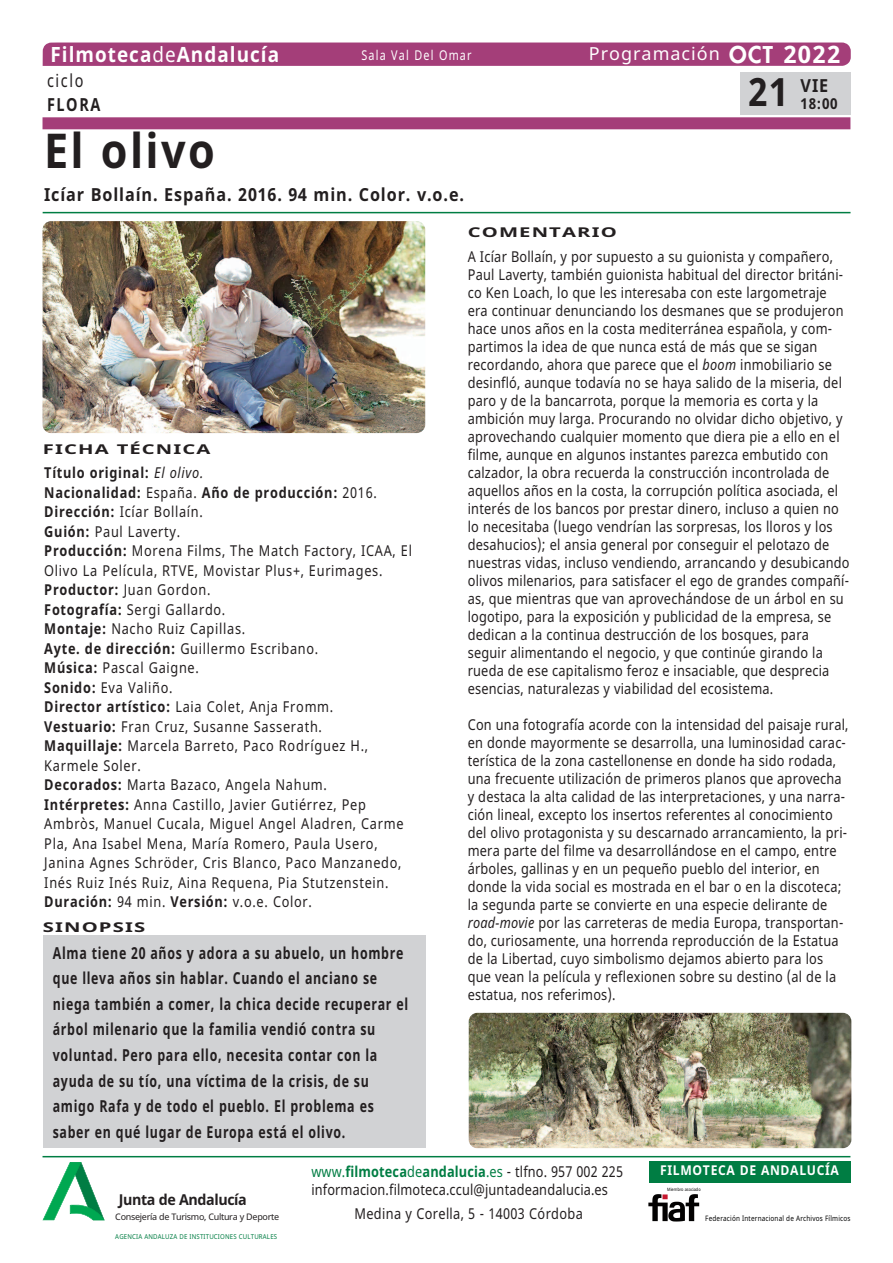
<style>
.page{position:relative;width:893px;height:1263px;background:#fff}
.page>*{position:absolute;margin:0;border:0;box-sizing:border-box;transform-origin:0 0}
.t1{font:700 48px "Noto Sans";letter-spacing:.055em;color:#231f20;scale:.9 1}
.t2{font:700 39px "Noto Sans";color:#231f20;scale:.9 1}
.t3{font:700 21px "Noto Sans";letter-spacing:.055em;color:#fff;scale:.9 1}
.t4{font:700 18px "Noto Sans";letter-spacing:.055em;color:#231f20;scale:.9 1}
.t5{font:18px "Noto Sans";letter-spacing:.055em;color:#fff}
.t6{font:18px "Noto Sans";letter-spacing:.11em;color:#231f20;scale:.8 1}
.t7{font:700 18px "Noto Sans";letter-spacing:.055em;color:#231f20;scale:.8 1}
.t8{font:700 16.5px/25.5px "Noto Sans";letter-spacing:.055em;color:#231f20;scale:.75 1}
.t9{font:15px/18px "Noto Sans";letter-spacing:.015em;color:#231f20;scale:.85 1}
.t10{font:15px/19.5px "Noto Sans";letter-spacing:.055em;color:#231f20;scale:.85 1}
.t11{font:700 15px "Noto Sans";letter-spacing:-.025em;color:#231f20;scale:.95 1}
.t12{font:700 15px "Noto Sans";letter-spacing:-.025em;color:#231f20;scale:.9 1}
.t13{font:700 13.5px "Noto Sans";letter-spacing:.055em;color:#231f20;scale:1.5 1}
.t14{font:700 13.5px "Noto Sans";letter-spacing:.055em;color:#fff;scale:.9 1}
.t15{font:13.5px "Noto Sans";letter-spacing:.11em;color:#fff;scale:.8 1}
.t16{font:9px "Noto Sans";letter-spacing:-.035em;color:#231f20}
.t17{font:7.5px "Noto Sans";letter-spacing:.03em;color:#000;scale:.85 1}
.t18{font:6.75px "Noto Sans";letter-spacing:.025em;color:#007d43;scale:.9 1}
.t19{font:4.5px "Noto Sans";color:#000;scale:.85 1}
.s1{font-weight:400}
.s2{font-family:"Futura LT";font-weight:800;font-size:22.5px}
.s3{font-weight:700;font-size:24px}
.s4{font-weight:700}
.s5{font-style:italic}
.s6{color:#007d43}
.s7{font-weight:700;color:#007d43}
</style>
<div class="page">
<img style="left:43px;top:221px;width:382px;height:212px;border-radius:9px">
<div style="left:43px;top:935px;width:382px;height:213px;background:#d1d2d4"></div>
<hr style="left:43px;top:1156px;width:807px;height:1px;background:#007d43">
<svg style="left:43px;top:1162px;width:62px;height:58px"></svg>
<img style="left:649px;top:1194px;width:51px;height:27px">
<div style="left:649px;top:1161px;width:201px;height:21px;background:#007d43"></div>
<div style="left:43px;top:43px;width:808px;height:23px;background:#a43e79"></div>
<div style="left:43px;top:117px;width:807px;height:12px;background:#a43e79"></div>
<hr style="left:43px;top:212px;width:807px;height:1px;background:#007d43">
<div style="left:740px;top:72px;width:110px;height:43px;background:#d1d2d4"></div>
<img style="left:469px;top:1013px;width:382px;height:135px;border-radius:9px">
<h3 class="t3" style="left:50px;top:43px;width:256px">Filmoteca<span class="s1">de</span>Andalucía</h3>
<p class="t5" style="left:589px;top:44px;width:253px">Programación <span class="s2">OCT</span> <span class="s3">2022</span></p>
<p class="t6" style="left:47px;top:70px;width:47px">ciclo</p>
<p class="t7" style="left:47px;top:94px;width:68px">FLORA</p>
<p class="t15" style="left:361px;top:48px;width:139px">Sala Val Del Omar</p>
<h2 class="t2" style="left:748px;top:70px;width:47px">21</h2>
<p class="t4" style="left:801px;top:75px;width:32px">VIE</p>
<p class="t12" style="left:801px;top:95px;width:43px">18:00</p>
<h1 class="t1" style="left:44px;top:124px;width:191px">El olivo</h1>
<p class="t4" style="left:44px;top:185px;width:468px">Icíar Bollaín. España. 2016. 94 min. Color. v.o.e.</p>
<p class="t13" style="left:43px;top:441px;width:113px">FICHA TÉCNICA</p>
<p class="t10" style="left:44px;top:463px;width:434px"><span class="s4">Título original:</span> <span class="s5">El olivo.<br></span><span class="s4">Nacionalidad:</span> España. <span class="s4">Año de producción:</span> 2016.<br><span class="s4">Dirección:</span> Icíar Bollaín.<br><span class="s4">Guión:</span> Paul Laverty.<br><span class="s4">Producción:</span> Morena Films, The Match Factory, ICAA, El Olivo La Película, RTVE, Movistar Plus+, Eurimages.<br><span class="s4">Productor:</span> Juan Gordon.<br><span class="s4">Fotografía:</span> Sergi Gallardo.<br><span class="s4">Montaje:</span> Nacho Ruiz Capillas.<br><span class="s4">Ayte. de dirección:</span> Guillermo Escribano.<br><span class="s4">Música:</span> Pascal Gaigne.<br><span class="s4">Sonido:</span> Eva Valiño.<br><span class="s4">Director artístico:</span> Laia Colet, Anja Fromm.<br><span class="s4">Vestuario:</span> Fran Cruz, Susanne Sasserath.<br><span class="s4">Maquillaje:</span> Marcela Barreto, Paco Rodríguez H., Karmele Soler.<br><span class="s4">Decorados:</span> Marta Bazaco, Angela Nahum.<br><span class="s4">Intérpretes:</span> Anna Castillo, Javier Gutiérrez, Pep Ambròs, Manuel Cucala, Miguel Angel Aladren, Carme Pla, Ana Isabel Mena, María Romero, Paula Usero, Janina Agnes Schröder, Cris Blanco, Paco Manzanedo, Inés Ruiz Inés Ruiz, Aina Requena, Pia Stutzenstein.<br><span class="s4">Duración:</span> 94 min. <span class="s4">Versión:</span> v.o.e. Color.</p>
<p class="t13" style="left:43px;top:919px;width:70px">SINOPSIS</p>
<p class="t8" style="left:53px;top:940px;width:475px">Alma tiene 20 años y adora a su abuelo, un hombre que lleva años sin hablar. Cuando el anciano se niega también a comer, la chica decide recuperar el árbol milenario que la familia vendió contra su voluntad. Pero para ello, necesita contar con la ayuda de su tío, una víctima de la crisis, de su amigo Rafa y de todo el pueblo. El problema es saber en qué lugar de Europa está el olivo.</p>
<p class="t13" style="left:468px;top:224px;width:101px">COMENTARIO</p>
<p class="t9" style="left:468px;top:248px;width:451px">A Icíar Bollaín, y por supuesto a su guionista y compañero, Paul Laverty, también guionista habitual del director británi&shy;co Ken Loach, lo que les interesaba con este largometraje era continuar denunciando los desmanes que se produjeron hace unos años en la costa mediterránea española, y com&shy;partimos la idea de que nunca está de más que se sigan recordando, ahora que parece que el <span class="s5">boom</span> inmobiliario se desinfló, aunque todavía no se haya salido de la miseria, del paro y de la bancarrota, porque la memoria es corta y la ambición muy larga. Procurando no olvidar dicho objetivo, y aprovechando cualquier momento que diera pie a ello en el filme, aunque en algunos instantes parezca embutido con calzador, la obra recuerda la construcción incontrolada de aquellos años en la costa, la corrupción política asociada, el interés de los bancos por prestar dinero, incluso a quien no lo necesitaba (luego vendrían las sorpresas, los lloros y los desahucios); el ansia general por conseguir el pelotazo de nuestras vidas, incluso vendiendo, arrancando y desubicando olivos milenarios, para satisfacer el ego de grandes compañí&shy;as, que mientras que van aprovechándose de un árbol en su logotipo, para la exposición y publicidad de la empresa, se dedican a la continua destrucción de los bosques, para seguir alimentando el negocio, y que continúe girando la rueda de ese capitalismo feroz e insaciable, que desprecia esencias, naturalezas y viabilidad del ecosistema.</p>
<p class="t9" style="left:468px;top:716px;width:449px">Con una fotografía acorde con la intensidad del paisaje rural, en donde mayormente se desarrolla, una luminosidad carac&shy;terística de la zona castellonense en donde ha sido rodada, una frecuente utilización de primeros planos que aprovecha y destaca la alta calidad de las interpretaciones, y una narra&shy;ción lineal, excepto los insertos referentes al conocimiento del olivo protagonista y su descarnado arrancamiento, la pri&shy;mera parte del filme va desarrollándose en el campo, entre árboles, gallinas y en un pequeño pueblo del interior, en donde la vida social es mostrada en el bar o en la discoteca; la segunda parte se convierte en una especie delirante de <span class="s5">road-movie</span> por las carreteras de media Europa, transportan&shy;do, curiosamente, una horrenda reproducción de la Estatua de la Libertad, cuyo simbolismo dejamos abierto para los que vean la película y reflexionen sobre su destino (al de la estatua, nos referimos).</p>
<p class="t11" style="left:119px;top:1191px;width:136px">Junta de Andalucía</p>
<p class="t18" style="left:115px;top:1232px;width:181px">AGENCIA ANDALUZA DE INSTITUCIONES CULTURALES</p>
<p class="t16" style="left:115px;top:1212px;width:165px">Consejería de Turismo, Cultura y Deporte</p>
<p class="t9" style="left:311px;top:1163px;width:368px"><span class="s6">www.</span><span class="s7">filmoteca</span><span class="s6">de</span><span class="s7">andalucia</span><span class="s6">.es</span> - tlfno. 957 002 225 informacion.filmoteca.ccul@juntadeandalucia.es</p>
<p class="t9" style="left:354px;top:1205px;width:270px">Medina y Corella, 5 - 14003 Córdoba</p>
<p class="t14" style="left:660px;top:1163px;width:200px">FILMOTECA DE ANDALUCÍA</p>
<p class="t19" style="left:667px;top:1187px;width:41px">Miembro asociado</p>
<p class="t17" style="left:705px;top:1214px;width:172px">Federación Internacional de Archivos Fílmicos</p>
</div>
